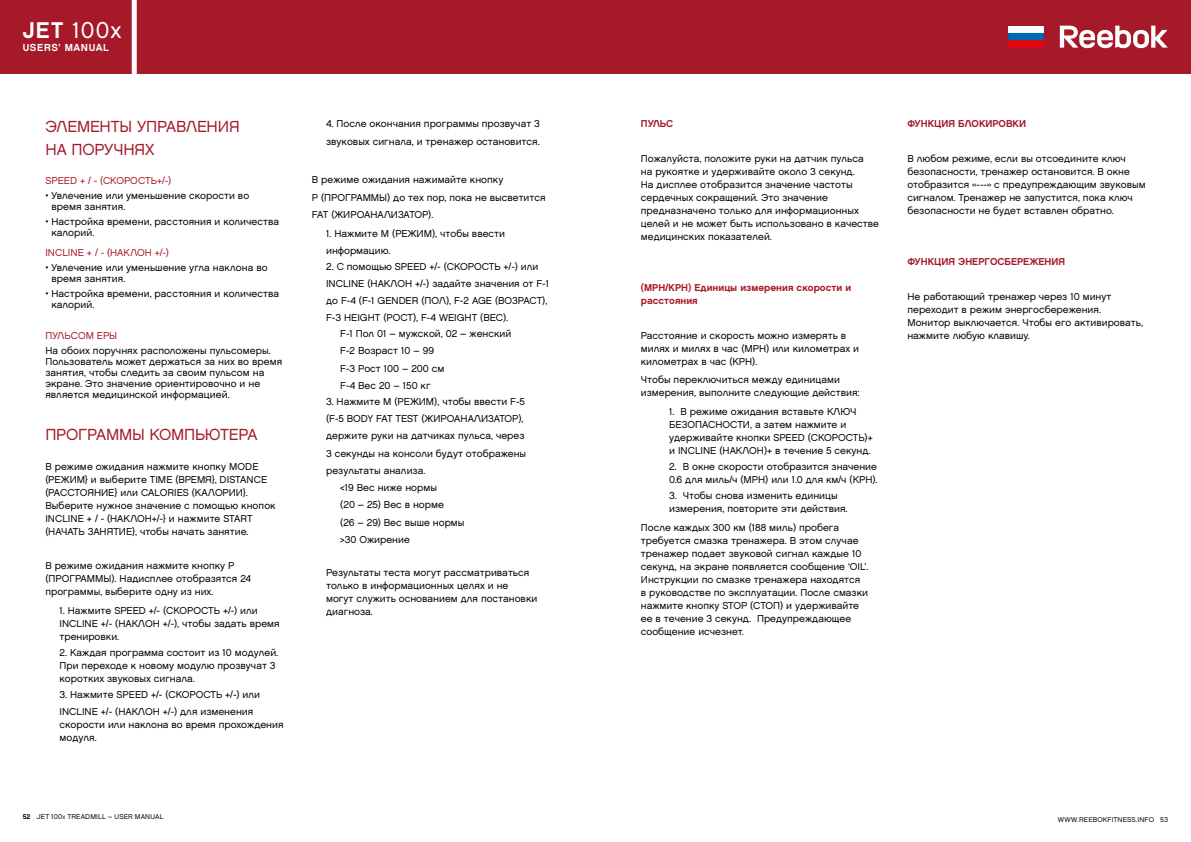
<style>
.page{position:relative;width:1191px;height:842px;background:#fff}
.page>*{position:absolute;margin:0;border:0;box-sizing:border-box;transform-origin:0 0}
.t1{font:22.8px "Reefont";color:#fff}
.t2{font:16px/22.4px "Reefont";letter-spacing:-.015em;color:#a61929}
.t3{font:700 10.2px "Reefont";letter-spacing:.055em;color:#fff}
.t4{font:10px/13px "Reefont";color:#000}
.t5{font:700 10px/13px "Reefont";color:#a61929}
.t6{font:10px "Reefont";letter-spacing:.005em;color:#a61929}
.t7{font:7px "Reefont";letter-spacing:.02em;color:#000}
.s1{font-weight:700}
.s2{font-size:5px}
</style>
<div class="page">
<div style="left:0;top:0;width:1191px;height:74px;background:#a61929"></div>
<div style="left:132px;top:0;width:5px;height:80px;background:#fff"></div>
<svg style="left:1059px;top:26px;width:108px;height:22px"></svg>
<svg style="left:1008px;top:26px;width:35px;height:22px"></svg>
<h1 class="t1" style="left:23px;top:17px;width:100px"><span class="s1">JET</span> 100x</h1>
<p class="t3" style="left:23px;top:41px;width:88px">USERS’ MANUAL</p>
<h2 class="t2" style="left:45px;top:116px;width:196px">ЭЛЕМЕНТЫ УПРАВЛЕНИЯ<br>НА ПОРУЧНЯХ</h2>
<p class="t6" style="left:45px;top:174px;width:127px">SPEED + / - (СКОРОСТЬ+/-)</p>
<p class="t4" style="left:51px;top:190px;width:199px;line-height:11px;text-indent:-6px">• Увлечение или уменьшение скорости во время занятия.</p>
<p class="t4" style="left:51px;top:217px;width:229px;line-height:11px;text-indent:-6px">• Настройка времени, расстояния и количества калорий.</p>
<p class="t6" style="left:45px;top:246px;width:125px">INCLINE + / - (НАКЛОН +/-)</p>
<p class="t4" style="left:51px;top:262px;width:218px;line-height:11px;text-indent:-6px">• Увлечение или уменьшение угла наклона во время занятия.</p>
<p class="t4" style="left:51px;top:289px;width:229px;line-height:11px;text-indent:-6px">• Настройка времени, расстояния и количества калорий.</p>
<p class="t6" style="left:45px;top:329px;width:73px">ПУЛЬСОМ ЕРЫ</p>
<p class="t4" style="left:45px;top:345px;width:238px;line-height:11px">На обоих поручнях расположены пульсомеры.<br>Пользователь может держаться за них во время занятия, чтобы следить за своим пульсом на экране. Это значение ориентировочно и не является медицинской информацией.</p>
<h2 class="t2" style="left:45px;top:424px;width:214px">ПРОГРАММЫ КОМПЬЮТЕРА</h2>
<p class="t4" style="left:45px;top:460px;width:232px">В режиме ожидания нажмите кнопку MODE (РЕЖИМ} и выберите TIME (ВРЕМЯ}, DISTANCE (РАССТОЯНИЕ} или CALORIES (КАЛОРИИ}.<br>Выберите нужное значение с помощью кнопок INCLINE + / - (НАКЛОН+/-} и нажмите START (НАЧАТЬ ЗАНЯТИЕ}, чтобы начать занятие.</p>
<p class="t4" style="left:45px;top:560px;width:207px">В режиме ожидания нажмите кнопку P (ПРОГРАММЫ). Надисплее отобразятся 24 программы, выберите одну из них.</p>
<p class="t4" style="left:60px;top:604px;width:222px">1. Нажмите SPEED +/- (СКОРОСТЬ +/-) или<br>INCLINE +/- (НАКЛОН +/-), чтобы задать время тренировки.</p>
<p class="t4" style="left:60px;top:646px;width:220px">2. Каждая программа состоит из 10 модулей.<br>При переходе к новому модулю прозвучат 3 коротких звуковых сигнала.</p>
<p class="t4" style="left:60px;top:686px;width:202px;line-height:17.2px">3. Нажмите SPEED +/- (СКОРОСТЬ +/-) или<br>INCLINE +/- (НАКЛОН +/-) для изменения</p>
<p class="t4" style="left:60px;top:718px;width:225px">скорости или наклона во время прохождения модуля.</p>
<p class="t4" style="left:326px;top:116px;width:215px;line-height:17.2px">4. После окончания программы прозвучат 3 звуковых сигнала, и тренажер остановится.</p>
<p class="t4" style="left:312px;top:172px;width:235px;line-height:17.2px">В режиме ожидания нажимайте кнопку<br>P (ПРОГРАММЫ) до тех пор, пока не высветится<br>FAT (ЖИРОАНАЛИЗАТОР).</p>
<p class="t4" style="left:326px;top:225px;width:180px;line-height:17.2px">1. Нажмите M (РЕЖИМ), чтобы ввести информацию.</p>
<p class="t4" style="left:326px;top:258px;width:224px;line-height:17.2px">2. С помощью SPEED +/- (СКОРОСТЬ +/-) или INCLINE (НАКЛОН +/-) задайте значения от F-1 до F-4 (F-1 GENDER (ПОЛ), F-2 AGE (ВОЗРАСТ), F-3 HEIGHT (РОСТ), F-4 WEIGHT (ВЕС).</p>
<p class="t4" style="left:340px;top:326px;width:172px;line-height:17.3px">F-1 Пол 01 – мужской, 02 – женский<br>F-2 Возраст 10 – 99<br>F-3 Рост 100 – 200 см<br>F-4 Вес 20 – 150 кг</p>
<p class="t4" style="left:326px;top:395px;width:200px">3. Нажмите M (РЕЖИМ), чтобы ввести F-5</p>
<p class="t4" style="left:326px;top:413px;width:199px">(F-5 BODY FAT TEST (ЖИРОАНАЛИЗАТОР),</p>
<p class="t4" style="left:326px;top:430px;width:200px">держите руки на датчиках пульса, через</p>
<p class="t4" style="left:326px;top:447px;width:201px">3 секунды на консоли будут отображены</p>
<p class="t4" style="left:326px;top:464px;width:101px">результаты анализа.</p>
<p class="t4" style="left:340px;top:482px;width:98px">&lt;19 Вес ниже нормы</p>
<p class="t4" style="left:340px;top:499px;width:105px">(20 – 25) Вес в норме</p>
<p class="t4" style="left:340px;top:516px;width:126px">(26 – 29) Вес выше нормы</p>
<p class="t4" style="left:340px;top:533px;width:71px">&gt;30 Ожирение</p>
<p class="t4" style="left:326px;top:566px;width:213px">Результаты теста могут рассматриваться только в информационных целях и не могут служить основанием для постановки диагноза.</p>
<p class="t5" style="left:641px;top:118px;width:34px">ПУЛЬС</p>
<p class="t4" style="left:641px;top:152px;width:240px">Пожалуйста, положите руки на датчик пульса<br>на рукоятке и удерживайте около 3 секунд.<br>На дисплее отобразится значение частоты сердечных сокращений. Это значение предназначено только для информационных целей и не может быть использовано в качестве медицинских показателей.</p>
<p class="t5" style="left:641px;top:282px;width:212px">(MPH/KPH) Единицы измерения скорости и расстояния</p>
<p class="t4" style="left:641px;top:329px;width:220px">Расстояние и скорость можно измерять в милях и милях в час (МРН) или километрах и километрах в час (КРН).</p>
<p class="t4" style="left:641px;top:374px;width:220px">Чтобы переключиться между единицами измерения, выполните следующие действия:</p>
<p class="t4" style="left:669px;top:406px;width:205px">1. В режиме ожидания вставьте КЛЮЧ БЕЗОПАСНОСТИ, а затем нажмите и удерживайте кнопки SPEED (СКОРОСТЬ)+ и INCLINE (НАКЛОН)+ в течение 5 секунд.</p>
<p class="t4" style="left:669px;top:461px;width:210px">2. В окне скорости отобразится значение<br>0.6 для миль/ч (МРН) или 1.0 для км/ч (КРН).</p>
<p class="t4" style="left:669px;top:489px;width:180px">3. Чтобы снова изменить единицы измерения, повторите эти действия.</p>
<p class="t4" style="left:641px;top:521px;width:229px">После каждых 300 км (188 миль) пробега требуется смазка тренажера. В этом случае тренажер подает звуковой сигнал каждые 10 секунд, на экране появляется сообщение ‘OIL’.<br>Инструкции по смазке тренажера находятся<br>в руководстве по эксплуатации. После смазки нажмите кнопку STOP (СТОП) и удерживайте ее в течение 3 секунд. Предупреждающее сообщение исчезнет.</p>
<p class="t5" style="left:907px;top:118px;width:120px">ФУНКЦИЯ БЛОКИРОВКИ</p>
<p class="t4" style="left:907px;top:152px;width:240px">В любом режиме, если вы отсоедините ключ безопасности, тренажер остановится. В окне отобразится «---» с предупреждающим звуковым сигналом. Тренажер не запустится, пока ключ безопасности не будет вставлен обратно.</p>
<p class="t5" style="left:907px;top:256px;width:159px">ФУНКЦИЯ ЭНЕРГОСБЕРЕЖЕНИЯ</p>
<p class="t4" style="left:907px;top:290px;width:237px">Не работающий тренажер через 10 минут переходит в режим энергосбережения.<br>Монитор выключается. Чтобы его активировать, нажмите любую клавишу.</p>
<p class="t7" style="left:23px;top:812px;width:142px"><span class="s1">52</span> JET 100<span class="s2">X</span> TREADMILL – USER MANUAL</p>
<p class="t7" style="left:1058px;top:815px;width:112px">WWW.REEBOKFITNESS.INFO 53</p>
</div>
